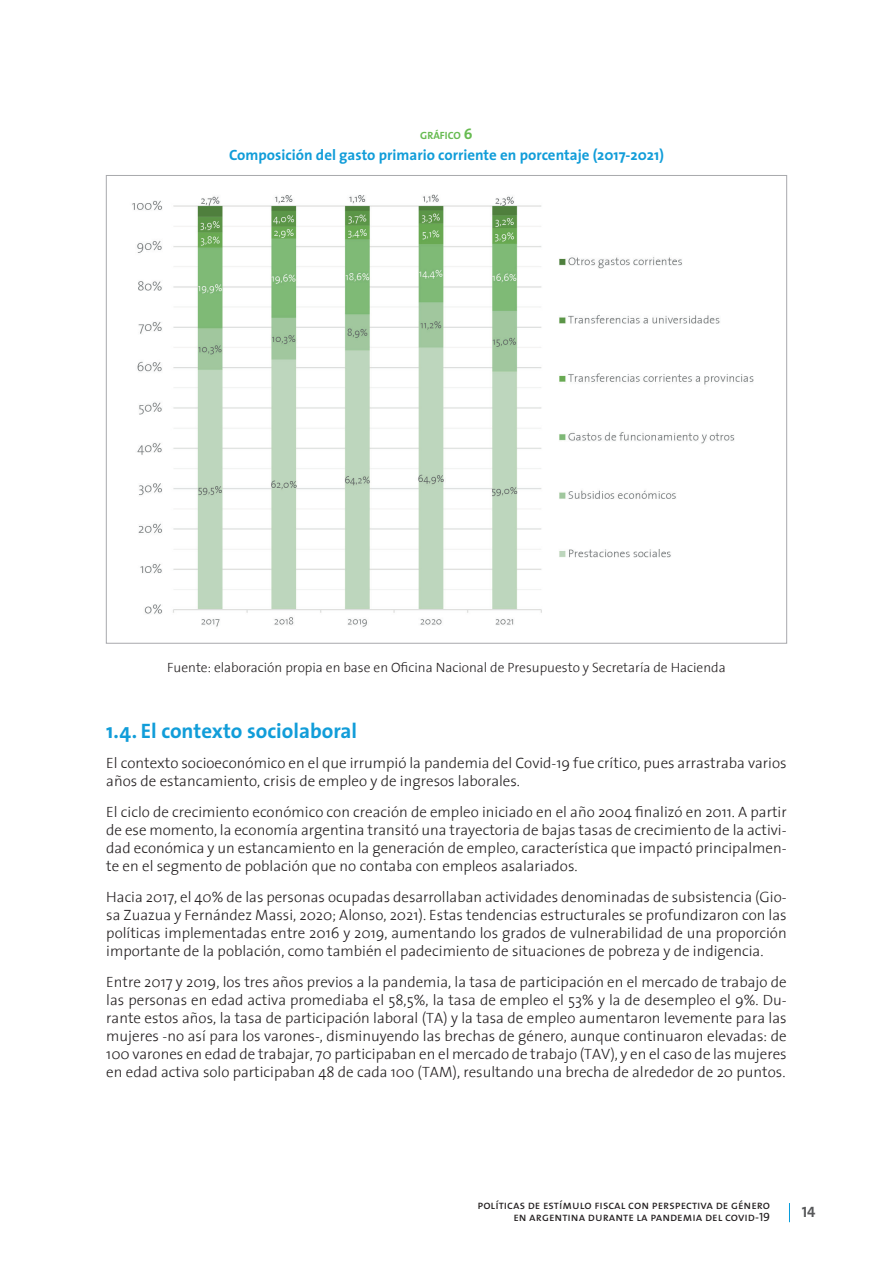
<style>
.page{position:relative;width:893px;height:1263px;background:#fff}
.page>*{position:absolute;margin:0;border:0;box-sizing:border-box;transform-origin:0 0}
.t1{font:700 21px "The Sans";color:#119dd9}
.t2{font:300 15px/18px "The Sans";color:#231f20;text-align:justify}
.t3{font:700 15px "The Sans";color:#119dd9}
.t4{font:15px "The Sans Bold Caps";color:#57585a}
.t5{font:300 13.5px "The Sans";color:#231f20}
.t6{font:12px/12px "The Sans Regular Caps";color:#231f20;text-align:right}
.t7{font:700 10.5px "The Sans";color:#67bb51}
.s1{font-size:15px}
</style>
<div class="page">
<svg style="left:789px;top:1203px;width:1px;height:19px"></svg>
<img style="left:132px;top:194px;width:622px;height:433px">
<p class="t7" style="left:420px;top:126px;width:54px">GRÁFICO <span class="s1">6</span></p>
<p class="t3" style="left:229px;top:142px;width:436px">Composición del gasto primario corriente en porcentaje (2017-2021)</p>
<p class="t5" style="left:167px;top:657px;width:560px">Fuente: elaboración propia en base en Oficina Nacional de Presupuesto y Secretaría de Hacienda</p>
<h1 class="t1" style="left:106px;top:713px;width:252px">1.4. El contexto sociolaboral</h1>
<p class="t2" style="left:106px;top:754px;width:682px">El contexto socioeconómico en el que irrumpió la pandemia del Covid-19 fue crítico, pues arrastraba varios años de estancamiento, crisis de empleo y de ingresos laborales.</p>
<p class="t2" style="left:106px;top:803px;width:682px">El ciclo de crecimiento económico con creación de empleo iniciado en el año 2004 finalizó en 2011. A partir de ese momento, la economía argentina transitó una trayectoria de bajas tasas de crecimiento de la activi&shy;dad económica y un estancamiento en la generación de empleo, característica que impactó principalmen&shy;te en el segmento de población que no contaba con empleos asalariados.</p>
<p class="t2" style="left:106px;top:887px;width:682px">Hacia 2017, el 40% de las personas ocupadas desarrollaban actividades denominadas de subsistencia (Gio&shy;sa Zuazua y Fernández Massi, 2020; Alonso, 2021). Estas tendencias estructurales se profundizaron con las políticas implementadas entre 2016 y 2019, aumentando los grados de vulnerabilidad de una proporción importante de la población, como también el padecimiento de situaciones de pobreza y de indigencia.</p>
<p class="t2" style="left:106px;top:972px;width:682px">Entre 2017 y 2019, los tres años previos a la pandemia, la tasa de participación en el mercado de trabajo de las personas en edad activa promediaba el 58,5%, la tasa de empleo el 53% y la de desempleo el 9%. Du&shy;rante estos años, la tasa de participación laboral (TA) y la tasa de empleo aumentaron levemente para las mujeres -no así para los varones-, disminuyendo las brechas de género, aunque continuaron elevadas: de 100 varones en edad de trabajar, 70 participaban en el mercado de trabajo (TAV), y en el caso de las mujeres en edad activa solo participaban 48 de cada 100 (TAM), resultando una brecha de alrededor de 20 puntos.</p>
<p class="t6" style="left:477px;top:1199px;width:294px">políticas de estímulo fiscal con perspectiva de género en argentina durante la pandemia del covid-19</p>
<p class="t4" style="left:802px;top:1199px;width:15px">14</p>
</div>
